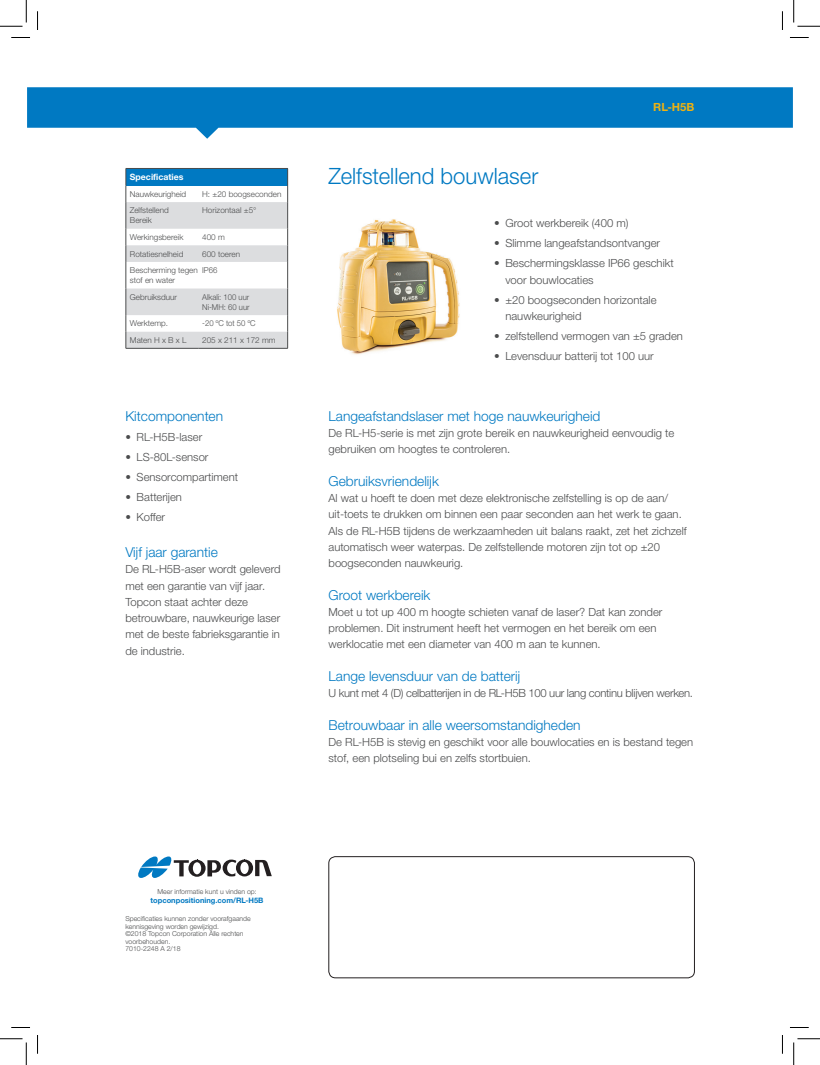
<style>
.page{position:relative;width:820px;height:1065px;background:#fff}
.page>*{position:absolute;margin:0;border:0;box-sizing:border-box;transform-origin:0 0}
.t1{font:300 22.5px "Helvetica Neue LTW1 G";color:#0079c2}
.t2{font:300 13.75px "Helvetica Neue LTW1 G";color:#0079c2}
.t3{font:300 11.25px/16.2px "Helvetica Neue LTW1 G";color:#4b4c4d}
.t4{font:300 11.25px "Helvetica Neue LTW1 G";letter-spacing:-.025em;color:#4b4c4d}
.t5{font:700 11.25px "Helvetica Neue LTW1 G";color:#efb211}
.t6{font:700 8.75px "Helvetica Neue LTW1 G";color:#fff}
.t7{font:300 8.12px/10px "Helvetica Neue LTW1 G";color:#4b4c4d}
.t8{font:300 8.12px/10px "Helvetica Neue LTW1 G";color:#4b4c4d;scale:.95 1}
.t9{font:700 7.5px "Helvetica Neue LTW1 G";color:#0079c2}
.t10{font:300 6.88px/7.5px "Helvetica Neue LTW1 G";color:#4b4c4d}
</style>
<div class="page">
<svg style="left:27px;top:87px;width:765px;height:52px;fill:#0079c2"></svg>
<div style="left:328px;top:856px;width:366px;height:122px;border:1px solid #231f20;border-radius:7px"></div>
<svg style="left:138px;top:857px;width:133px;height:21px"></svg>
<hr style="left:126px;top:168px;width:72px;height:1px;background:#4b4c4d">
<hr style="left:198px;top:168px;width:90px;height:1px;background:#4b4c4d">
<svg style="left:126px;top:169px;width:162px;height:179px"></svg>
<hr style="left:126px;top:348px;width:72px;height:1px;background:#4b4c4d">
<hr style="left:198px;top:348px;width:90px;height:1px;background:#4b4c4d">
<img style="left:337px;top:219px;width:123px;height:136px">
<svg style="left:11px;top:37px;width:19px;height:1px"></svg>
<svg style="left:790px;top:37px;width:18px;height:1px"></svg>
<svg style="left:11px;top:1027px;width:19px;height:1px"></svg>
<svg style="left:790px;top:1027px;width:18px;height:1px"></svg>
<svg style="left:37px;top:11px;width:1px;height:19px"></svg>
<svg style="left:37px;top:1035px;width:1px;height:19px"></svg>
<svg style="left:781px;top:12px;width:1px;height:17px"></svg>
<svg style="left:781px;top:1035px;width:1px;height:18px"></svg>
<svg style="left:0;top:0;width:27px;height:27px"></svg>
<svg style="left:0;top:1039px;width:27px;height:26px"></svg>
<svg style="left:793px;top:0;width:26px;height:27px"></svg>
<svg style="left:793px;top:1039px;width:26px;height:26px"></svg>
<p class="t6" style="left:130px;top:172px;width:55px">Specificaties</p>
<p class="t7" style="left:130px;top:189px;width:58px">Nauwkeurigheid</p>
<p class="t7" style="left:202px;top:189px;width:81px">H: ±20 boogseconden</p>
<p class="t7" style="left:130px;top:205px;width:40px">Zelfstellend<br>Bereik</p>
<p class="t7" style="left:202px;top:205px;width:56px">Horizontaal ±5°</p>
<p class="t7" style="left:130px;top:232px;width:55px">Werkingsbereik</p>
<p class="t7" style="left:202px;top:232px;width:24px">400 m</p>
<p class="t7" style="left:130px;top:249px;width:55px">Rotatiesnelheid</p>
<p class="t7" style="left:202px;top:249px;width:39px">600 toeren</p>
<p class="t7" style="left:130px;top:265px;width:69px">Bescherming tegen stof en water</p>
<p class="t8" style="left:202px;top:265px;width:17px">IP66</p>
<p class="t7" style="left:130px;top:292px;width:49px">Gebruiksduur</p>
<p class="t8" style="left:202px;top:292px;width:51px">Alkali: 100 uur<br>Ni-MH: 60 uur</p>
<p class="t7" style="left:130px;top:318px;width:40px">Werktemp.</p>
<p class="t8" style="left:202px;top:318px;width:58px">-20 ºC tot 50 ºC</p>
<p class="t7" style="left:130px;top:335px;width:58px">Maten H x B x L</p>
<p class="t7" style="left:202px;top:335px;width:75px">205 x 211 x 172 mm</p>
<p class="t2" style="left:125px;top:408px;width:99px">Kitcomponenten</p>
<p class="t3" style="left:125px;top:429px;width:78px">• RL-H5B-laser</p>
<p class="t3" style="left:125px;top:449px;width:85px">• LS-80L-sensor</p>
<p class="t3" style="left:125px;top:469px;width:114px">• Sensorcompartiment</p>
<p class="t3" style="left:125px;top:489px;width:58px">• Batterijen</p>
<p class="t3" style="left:125px;top:509px;width:41px">• Koffer</p>
<p class="t2" style="left:125px;top:544px;width:94px">Vijf jaar garantie</p>
<p class="t3" style="left:125px;top:561px;width:157px">De RL-H5B-aser wordt geleverd met een garantie van vijf jaar.<br>Topcon staat achter deze betrouwbare, nauwkeurige laser met de beste fabrieksgarantie in de industrie.</p>
<h1 class="t1" style="left:328px;top:162px;width:211px">Zelfstellend bouwlaser</h1>
<p class="t5" style="left:652px;top:100px;width:43px">RL-H5B</p>
<p class="t3" style="left:494px;top:215px;width:136px">• Groot werkbereik (400 m)</p>
<p class="t3" style="left:494px;top:235px;width:167px">• Slimme langeafstandsontvanger</p>
<p class="t3" style="left:505px;top:255px;width:170px;text-indent:-11px">• Beschermingsklasse IP66 geschikt voor bouwlocaties</p>
<p class="t3" style="left:505px;top:291px;width:152px;text-indent:-11px">• ±20 boogseconden horizontale nauwkeurigheid</p>
<p class="t3" style="left:494px;top:328px;width:190px">• zelfstellend vermogen van ±5 graden</p>
<p class="t3" style="left:494px;top:348px;width:161px">• Levensduur batterij tot 100 uur</p>
<p class="t2" style="left:328px;top:408px;width:273px">Langeafstandslaser met hoge nauwkeurigheid</p>
<p class="t3" style="left:328px;top:425px;width:347px">De RL-H5-serie is met zijn grote bereik en nauwkeurigheid eenvoudig te gebruiken om hoogtes te controleren.</p>
<p class="t2" style="left:328px;top:473px;width:112px">Gebruiksvriendelijk</p>
<p class="t3" style="left:328px;top:490px;width:359px">Al wat u hoeft te doen met deze elektronische zelfstelling is op de aan/ uit-toets te drukken om binnen een paar seconden aan het werk te gaan.<br>Als de RL-H5B tijdens de werkzaamheden uit balans raakt, zet het zichzelf automatisch weer waterpas. De zelfstellende motoren zijn tot op ±20 boogseconden nauwkeurig.</p>
<p class="t2" style="left:328px;top:586px;width:103px">Groot werkbereik</p>
<p class="t3" style="left:328px;top:604px;width:335px">Moet u tot up 400 m hoogte schieten vanaf de laser? Dat kan zonder problemen. Dit instrument heeft het vermogen en het bereik om een werklocatie met een diameter van 400 m aan te kunnen.</p>
<p class="t2" style="left:328px;top:668px;width:193px">Lange levensduur van de batterij</p>
<p class="t4" style="left:328px;top:686px;width:366px">U kunt met 4 (D) celbatterijen in de RL-H5B 100 uur lang continu blijven werken.</p>
<p class="t2" style="left:328px;top:716px;width:253px">Betrouwbaar in alle weersomstandigheden</p>
<p class="t3" style="left:328px;top:734px;width:366px">De RL-H5B is stevig en geschikt voor alle bouwlocaties en is bestand tegen stof, een plotseling bui en zelfs stortbuien.</p>
<p class="t10" style="left:157px;top:888px;width:101px">Meer informatie kunt u vinden op:</p>
<p class="t9" style="left:150px;top:896px;width:114px">topconpositioning.com/RL-H5B</p>
<p class="t10" style="left:125px;top:915px;width:127px">Specificaties kunnen zonder voorafgaande kennisgeving worden gewijzigd.<br>©2018 Topcon Corporation Alle rechten voorbehouden.<br>7010-2248 A 2/18</p>
</div>
